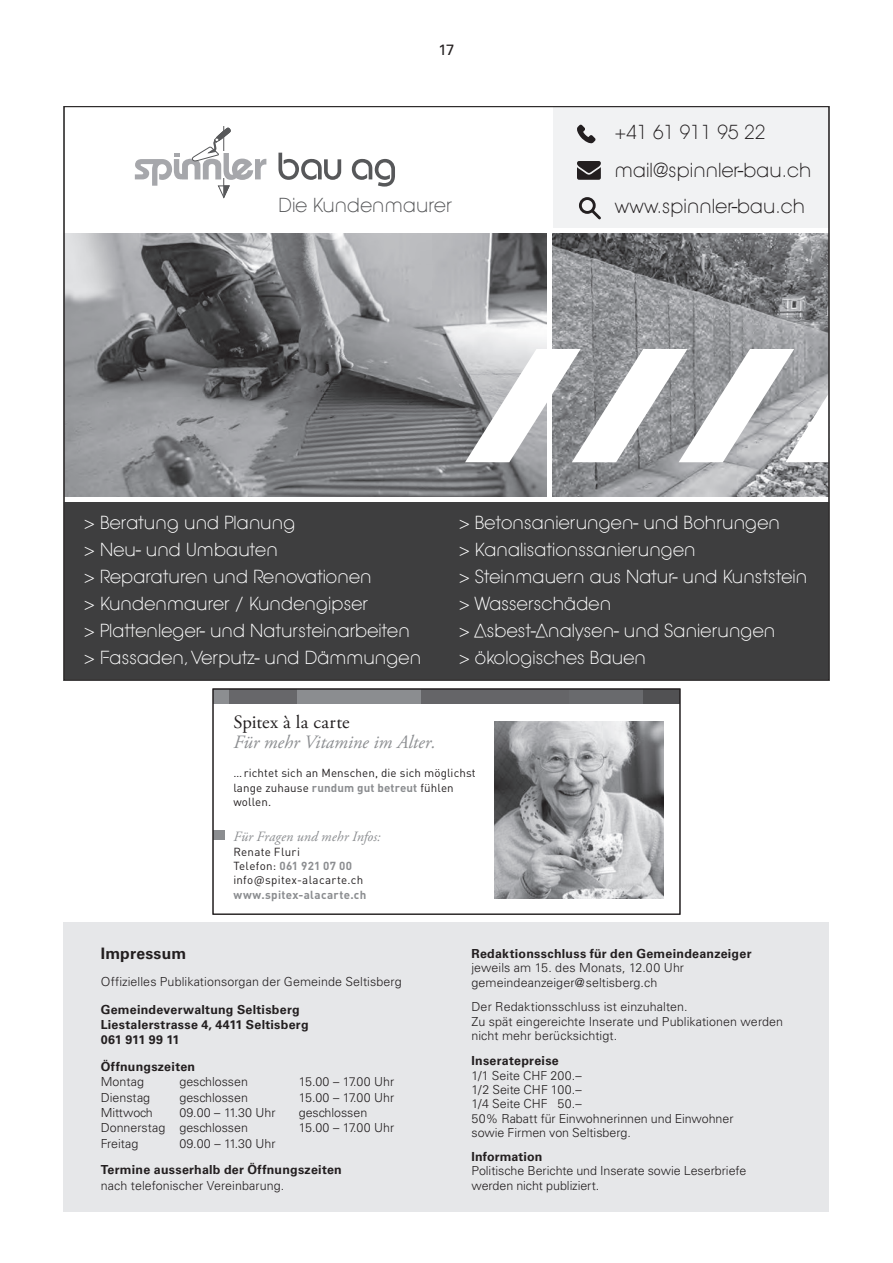
<style>
.page{position:relative;width:893px;height:1263px;background:#fff}
.page>*{position:absolute;margin:0;border:0;box-sizing:border-box;transform-origin:0 0}
.t1{font:19.35px/37.5px "Aovel Neo";color:#231f20}
.t2{font:19.35px "Aovel Neo";color:#57585a}
.t3{font:italic 18.75px "Adobe Garamond Pro";color:#8b8d90}
.t4{font:18.75px "Adobe Garamond Pro";letter-spacing:.01em;color:#231f20}
.t5{font:18px/27px "Aovel Neo";color:#fff}
.t6{font:700 15.75px "Univers";letter-spacing:.01em;color:#231f20}
.t7{font:15px "Univers";color:#231f20}
.t8{font:italic 14.1px "Adobe Garamond Pro";letter-spacing:.005em;color:#8b8d90}
.t9{font:300 12.45px/14.4px "Univers";color:#231f20}
.t10{font:700 12.45px/15.3px "Univers";letter-spacing:.02em;color:#231f20}
.t11{font:11.55px/14.4px "DIN Pro";letter-spacing:.01em;color:#231f20}
.t12{font:700 11.55px "DIN Pro";letter-spacing:.03em;color:#8b8d90}
.s1{font-weight:700;color:#8b8d90}
</style>
<div class="page">
<div style="left:553px;top:106px;width:276px;height:121px;background:#f1f2f3"></div>
<svg style="left:278px;top:153px;width:63px;height:27px"></svg>
<svg style="left:352px;top:159px;width:43px;height:28px"></svg>
<hr style="left:223px;top:126px;width:1px;height:60px;background:#57585a">
<svg style="left:135px;top:128px;width:131px;height:71px"></svg>
<div style="left:64px;top:502px;width:765px;height:178px;background:#3e3e3f"></div>
<img style="left:66px;top:233px;width:481px;height:264px">
<svg style="left:577px;top:125px;width:18px;height:18px"></svg>
<svg style="left:577px;top:161px;width:24px;height:19px"></svg>
<img style="left:552px;top:233px;width:275px;height:263px">
<svg style="left:579px;top:197px;width:22px;height:23px"></svg>
<svg style="left:465px;top:349px;width:362px;height:113px"></svg>
<div style="left:64px;top:923px;width:765px;height:289px;background:#e6e7e9"></div>
<div style="left:213px;top:689px;width:16px;height:14px;background:#8c8e91"></div>
<div style="left:229px;top:689px;width:69px;height:14px;background:#67676a"></div>
<div style="left:568px;top:689px;width:75px;height:14px;background:#696a6d"></div>
<div style="left:643px;top:689px;width:37px;height:14px;background:#515153"></div>
<div style="left:298px;top:689px;width:123px;height:14px;background:#8b8d90"></div>
<div style="left:421px;top:689px;width:147px;height:14px;background:#656568"></div>
<div style="left:213px;top:830px;width:11px;height:10px;background:#8b8d90"></div>
<img style="left:495px;top:722px;width:169px;height:177px">
<div style="left:213px;top:689px;width:467px;height:225px;border:1px solid #231f20"></div>
<p class="t7" style="left:438px;top:40px;width:18px">17</p>
<h1 class="t2" style="left:278px;top:194px;width:175px">Die Kundenmaurer</h1>
<h1 class="t1" style="left:615px;top:114px;width:198px">+41 61 911 95 22 mail@spinnler-bau.ch</h1>
<h1 class="t1" style="left:615px;top:187px;width:192px">www.spinnler-bau.ch</h1>
<h3 class="t5" style="left:84px;top:510px;width:338px">&gt; Beratung und Planung<br>&gt; Neu- und Umbauten<br>&gt; Reparaturen und Renovationen<br>&gt; Kundenmaurer / Kundengipser<br>&gt; Plattenleger- und Natursteinarbeiten &gt; Fassaden, Verputz- und Dämmungen</h3>
<h3 class="t5" style="left:459px;top:510px;width:350px">&gt; Betonsanierungen- und Bohrungen<br>&gt; Kanalisationssanierungen<br>&gt; Steinmauern aus Natur- und Kunststein &gt; Wasserschäden<br>&gt; Asbest-Analysen- und Sanierungen<br>&gt; ökologisches Bauen</h3>
<h2 class="t4" style="left:233px;top:711px;width:118px">Spitex à la carte</h2>
<h2 class="t3" style="left:233px;top:731px;width:204px">Für mehr Vitamine im Alter.</h2>
<p class="t11" style="left:233px;top:765px;width:244px">… richtet sich an Menschen, die sich möglichst lange zuhause <span class="s1">rundum gut betreut</span> fühlen wollen.</p>
<p class="t8" style="left:233px;top:828px;width:149px">Für Fragen und mehr Infos:</p>
<p class="t11" style="left:233px;top:844px;width:131px">Renate Fluri<br>Telefon: <span class="s1">061 921 07 00 </span>info@spitex-alacarte.ch</p>
<p class="t12" style="left:233px;top:887px;width:134px">www.spitex-alacarte.ch</p>
<p class="t6" style="left:101px;top:944px;width:87px">Impressum</p>
<p class="t9" style="left:101px;top:974px;width:302px">Offizielles Publikationsorgan der Gemeinde Seltisberg</p>
<p class="t10" style="left:101px;top:1002px;width:209px">Gemeindeverwaltung Seltisberg<br>Liestalerstrasse 4, 4411 Seltisberg<br>061 911 99 11</p>
<p class="t10" style="left:101px;top:1059px;width:96px">Öffnungszeiten</p>
<p class="t9" style="left:101px;top:1075px;width:45px">Montag</p>
<p class="t9" style="left:179px;top:1075px;width:70px">geschlossen</p>
<p class="t9" style="left:299px;top:1075px;width:97px">15.00 – 17.00 Uhr</p>
<p class="t9" style="left:101px;top:1090px;width:51px">Dienstag</p>
<p class="t9" style="left:179px;top:1090px;width:70px">geschlossen</p>
<p class="t9" style="left:299px;top:1090px;width:97px">15.00 – 17.00 Uhr</p>
<p class="t9" style="left:101px;top:1105px;width:54px">Mittwoch</p>
<p class="t9" style="left:179px;top:1105px;width:98px">09.00 – 11.30 Uhr</p>
<p class="t9" style="left:299px;top:1105px;width:70px">geschlossen</p>
<p class="t9" style="left:101px;top:1121px;width:149px">Donnerstag geschlossen</p>
<p class="t9" style="left:299px;top:1121px;width:97px">15.00 – 17.00 Uhr</p>
<p class="t9" style="left:101px;top:1136px;width:39px">Freitag</p>
<p class="t9" style="left:179px;top:1136px;width:98px">09.00 – 11.30 Uhr</p>
<p class="t10" style="left:101px;top:1162px;width:243px">Termine ausserhalb der Öffnungszeiten</p>
<p class="t9" style="left:101px;top:1178px;width:185px">nach telefonischer Vereinbarung.</p>
<p class="t10" style="left:471px;top:946px;width:282px">Redaktionsschluss für den Gemeindeanzeiger</p>
<p class="t9" style="left:471px;top:960px;width:214px">jeweils am 15. des Monats, 12.00 Uhr gemeindeanzeiger@seltisberg.ch</p>
<p class="t9" style="left:471px;top:1000px;width:313px">Der Redaktionsschluss ist einzuhalten.<br>Zu spät eingereichte Inserate und Publikationen werden nicht mehr berücksichtigt.</p>
<p class="t10" style="left:471px;top:1053px;width:89px">Inseratepreise</p>
<p class="t9" style="left:471px;top:1068px;width:264px">1/1 Seite CHF 200.–<br>1/2 Seite CHF 100.–<br>1/4 Seite CHF 50.–<br>50% Rabatt für Einwohnerinnen und Einwohner sowie Firmen von Seltisberg.</p>
<p class="t10" style="left:471px;top:1149px;width:72px">Information</p>
<p class="t9" style="left:471px;top:1164px;width:276px">Politische Berichte und Inserate sowie Leserbriefe werden nicht publiziert.</p>
</div>
